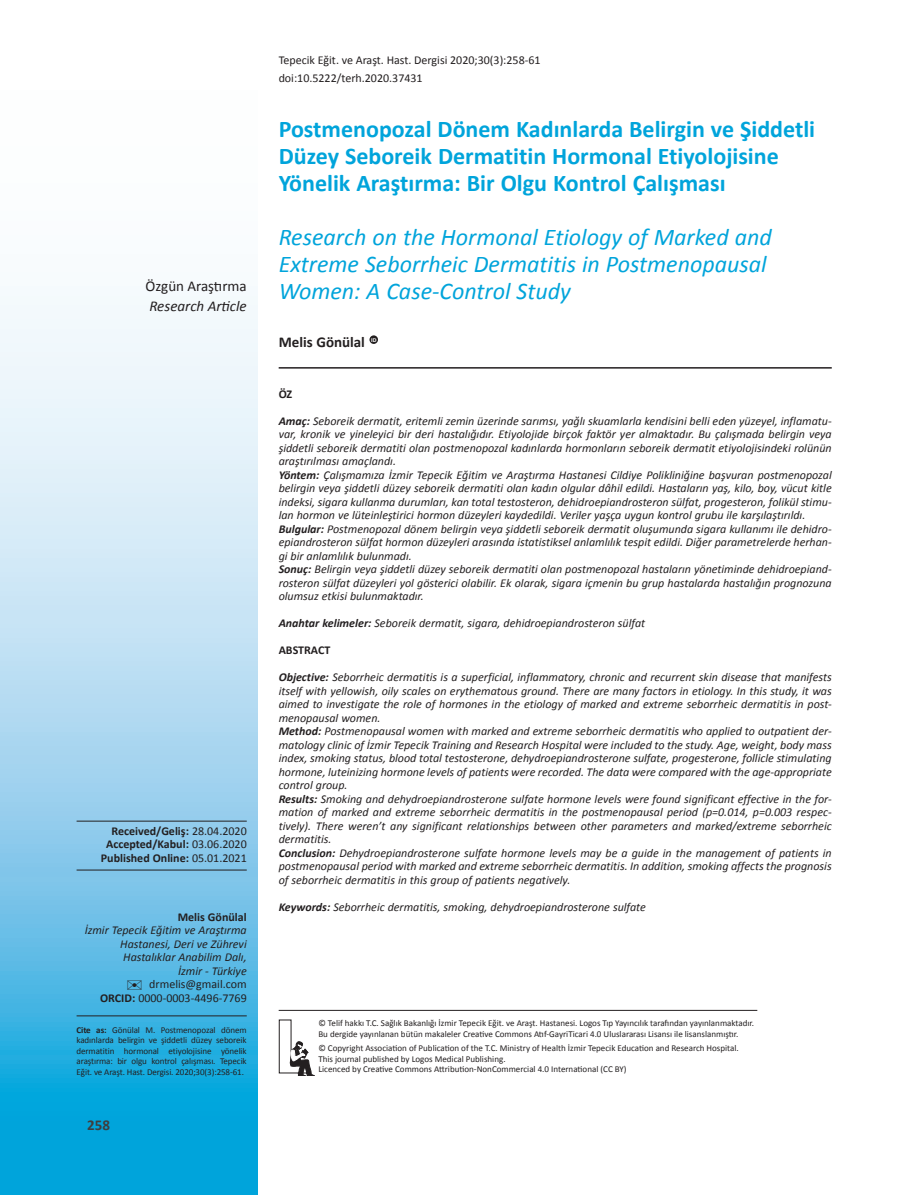
<style>
.page{position:relative;width:919px;height:1195px;background:#fff}
.page>*{position:absolute;margin:0;border:0;box-sizing:border-box;transform-origin:0 0}
.t1{font:700 24px/27px "Calibri";color:#00a4db}
.t2{font:italic 24px/27px "Calibri";color:#00a4db}
.t3{font:italic 15px "Calibri";color:#231f20}
.t4{font:15px "Calibri";color:#231f20}
.t5{font:700 15px "Calibri";color:#231f20}
.t6{font:700 15px "Calibri";color:#3e3e3f}
.t7{font:italic 12px/13.5px "Calibri";color:#231f20;text-align:justify}
.t8{font:12px "Calibri";color:#231f20}
.t9{font:700 12px/13.5px "Calibri";color:#231f20;text-align:center}
.t10{font:9px/10.5px "Calibri";color:#231f20;text-align:justify}
.t11{font:700 6px "Calibri";color:#fff}
.s1{font-weight:400}
.s2{font-weight:700}
</style>
<div class="page">
<svg style="left:279px;top:1019px;width:35px;height:57px"></svg>
<hr style="left:279px;top:1010px;width:478px;height:1px;background:#231f20">
<svg style="left:0;top:296px;width:257px;height:899px"></svg>
<hr style="left:77px;top:821px;width:170px;height:1px;background:#231f20">
<hr style="left:77px;top:870px;width:170px;height:1px;background:#231f20">
<hr style="left:279px;top:367px;width:552px;height:2px;background:#231f20">
<hr style="left:77px;top:1015px;width:170px;height:1px;background:#231f20">
<div style="left:369px;top:335px;width:9px;height:9px;background:#231f20;border-radius:50%"></div>
<p class="t4" style="left:146px;top:277px;width:103px">Özgün Araştırma</p>
<p class="t3" style="left:149px;top:296px;width:99px">Research Article</p>
<p class="t9" style="left:111px;top:823px;width:137px">Received/Geliş: <span class="s1">28.04.2020</span></p>
<p class="t9" style="left:101px;top:837px;width:147px">Accepted/Kabul: <span class="s1">03.06.2020<br></span>Published Online: <span class="s1">05.01.2021</span></p>
<p class="t9" style="left:178px;top:909px;width:71px">Melis Gönülal</p>
<p class="t7" style="left:120px;top:923px;width:128px;text-indent:-36px">İzmir Tepecik Eğitim ve Araştırma Hastanesi, Deri ve Zührevi Hastalıklar Anabilim Dalı,</p>
<p class="t7" style="left:178px;top:963px;width:70px">İzmir - Türkiye</p>
<p class="t8" style="left:127px;top:977px;width:121px">✉ drmelis@gmail.com</p>
<p class="t8" style="left:100px;top:990px;width:148px"><span class="s2">ORCID:</span> 0000-0003-4496-7769</p>
<p class="t10" style="left:77px;top:1024px;width:172px"><span class="s2">Cite as:</span> Gönülal M. Postmenopozal dönem kadınlarda belirgin ve şiddetli düzey seboreik dermatitin hormonal etiyolojisine yönelik araştırma: bir olgu kontrol çalışması. Tepecik Eğit. ve Araşt. Hast. Dergisi. 2020;30(3):258-61.</p>
<p class="t6" style="left:87px;top:1115px;width:24px">258</p>
<p class="t8" style="left:279px;top:53px;width:263px">Tepecik Eğit. ve Araşt. Hast. Dergisi 2020;30(3):258-61</p>
<p class="t8" style="left:279px;top:71px;width:145px">doi:10.5222/terh.2020.37431</p>
<p class="t1" style="left:279px;top:114px;width:538px">Postmenopozal Dönem Kadınlarda Belirgin ve Şiddetli<br>Düzey Seboreik Dermatitin Hormonal Etiyolojisine<br>Yönelik Araştırma: Bir Olgu Kontrol Çalışması</p>
<p class="t2" style="left:279px;top:222px;width:494px">Research on the Hormonal Etiology of Marked and<br>Extreme Seborrheic Dermatitis in Postmenopausal<br>Women: A Case-Control Study</p>
<p class="t5" style="left:279px;top:332px;width:88px">Melis Gönülal</p>
<p class="t11" style="left:371px;top:336px;width:7px">ID</p>
<p class="t9" style="left:279px;top:386px;width:15px">ÖZ</p>
<p class="t7" style="left:279px;top:413px;width:554px"><span class="s2">Amaç:</span> Seboreik dermatit, eritemli zemin üzerinde sarımsı, yağlı skuamlarla kendisini belli eden yüzeyel, inflamatu&shy;var, kronik ve yineleyici bir deri hastalığıdır. Etiyolojide birçok faktör yer almaktadır. Bu çalışmada belirgin veya şiddetli seboreik dermatiti olan postmenopozal kadınlarda hormonların seboreik dermatit etiyolojisindeki rolünün araştırılması amaçlandı.</p>
<p class="t7" style="left:279px;top:467px;width:554px"><span class="s2">Yöntem:</span> Çalışmamıza İzmir Tepecik Eğitim ve Araştırma Hastanesi Cildiye Polikliniğine başvuran postmenopozal belirgin veya şiddetli düzey seboreik dermatiti olan kadın olgular dâhil edildi. Hastaların yaş, kilo, boy, vücut kitle indeksi, sigara kullanma durumları, kan total testosteron, dehidroepiandrosteron sülfat, progesteron, folikül stimu&shy;lan hormon ve lüteinleştirici hormon düzeyleri kaydedildi. Veriler yaşça uygun kontrol grubu ile karşılaştırıldı.</p>
<p class="t7" style="left:279px;top:521px;width:554px"><span class="s2">Bulgular:</span> Postmenopozal dönem belirgin veya şiddetli seboreik dermatit oluşumunda sigara kullanımı ile dehidro&shy;epiandrosteron sülfat hormon düzeyleri arasında istatistiksel anlamlılık tespit edildi. Diğer parametrelerde herhan&shy;gi bir anlamlılık bulunmadı.</p>
<p class="t7" style="left:279px;top:562px;width:554px"><span class="s2">Sonuç:</span> Belirgin veya şiddetli düzey seboreik dermatiti olan postmenopozal hastaların yönetiminde dehidroepiand&shy;rosteron sülfat düzeyleri yol gösterici olabilir. Ek olarak, sigara içmenin bu grup hastalarda hastalığın prognozuna olumsuz etkisi bulunmaktadır.</p>
<p class="t7" style="left:279px;top:616px;width:368px"><span class="s2">Anahtar kelimeler:</span> Seboreik dermatit, sigara, dehidroepiandrosteron sülfat</p>
<p class="t9" style="left:279px;top:643px;width:53px">ABSTRACT</p>
<p class="t7" style="left:279px;top:670px;width:554px"><span class="s2">Objective:</span> Seborrheic dermatitis is a superficial, inflammatory, chronic and recurrent skin disease that manifests itself with yellowish, oily scales on erythematous ground. There are many factors in etiology. In this study, it was aimed to investigate the role of hormones in the etiology of marked and extreme seborrheic dermatitis in post&shy;menopausal women.</p>
<p class="t7" style="left:279px;top:724px;width:554px"><span class="s2">Method:</span> Postmenopausal women with marked and extreme seborrheic dermatitis who applied to outpatient der&shy;matology clinic of İzmir Tepecik Training and Research Hospital were included to the study. Age, weight, body mass index, smoking status, blood total testosterone, dehydroepiandrosterone sulfate, progesterone, follicle stimulating hormone, luteinizing hormone levels of patients were recorded. The data were compared with the age-appropriate control group.</p>
<p class="t7" style="left:279px;top:791px;width:554px"><span class="s2">Results:</span> Smoking and dehydroepiandrosterone sulfate hormone levels were found significant effective in the for&shy;mation of marked and extreme seborrheic dermatitis in the postmenopausal period (p=0.014, p=0.003 respec&shy;tively). There weren’t any significant relationships between other parameters and marked/extreme seborrheic dermatitis.</p>
<p class="t7" style="left:279px;top:845px;width:554px"><span class="s2">Conclusion:</span> Dehydroepiandrosterone sulfate hormone levels may be a guide in the management of patients in postmenopausal period with marked and extreme seborrheic dermatitis. In addition, smoking affects the prognosis of seborrheic dermatitis in this group of patients negatively.</p>
<p class="t7" style="left:279px;top:899px;width:369px"><span class="s2">Keywords:</span> Seborrheic dermatitis, smoking, dehydroepiandrosterone sulfate</p>
<p class="t10" style="left:318px;top:1017px;width:437px">© Telif hakkı T.C. Sağlık Bakanlığı İzmir Tepecik Eğit. ve Araşt. Hastanesi. Logos Tıp Yayıncılık tarafından yayınlanmaktadır.</p>
<p class="t10" style="left:318px;top:1028px;width:421px">Bu dergide yayınlanan bütün makaleler Creative Commons Atıf-GayriTicari 4.0 Uluslararası Lisansı ile lisanslanmıştır.</p>
<p class="t10" style="left:318px;top:1043px;width:422px">© Copyright Association of Publication of the T.C. Ministry of Health İzmir Tepecik Education and Research Hospital.</p>
<p class="t10" style="left:318px;top:1053px;width:189px">This journal published by Logos Medical Publishing.</p>
<p class="t10" style="left:318px;top:1064px;width:310px">Licenced by Creative Commons Attribution-NonCommercial 4.0 International (CC BY)</p>
</div>
